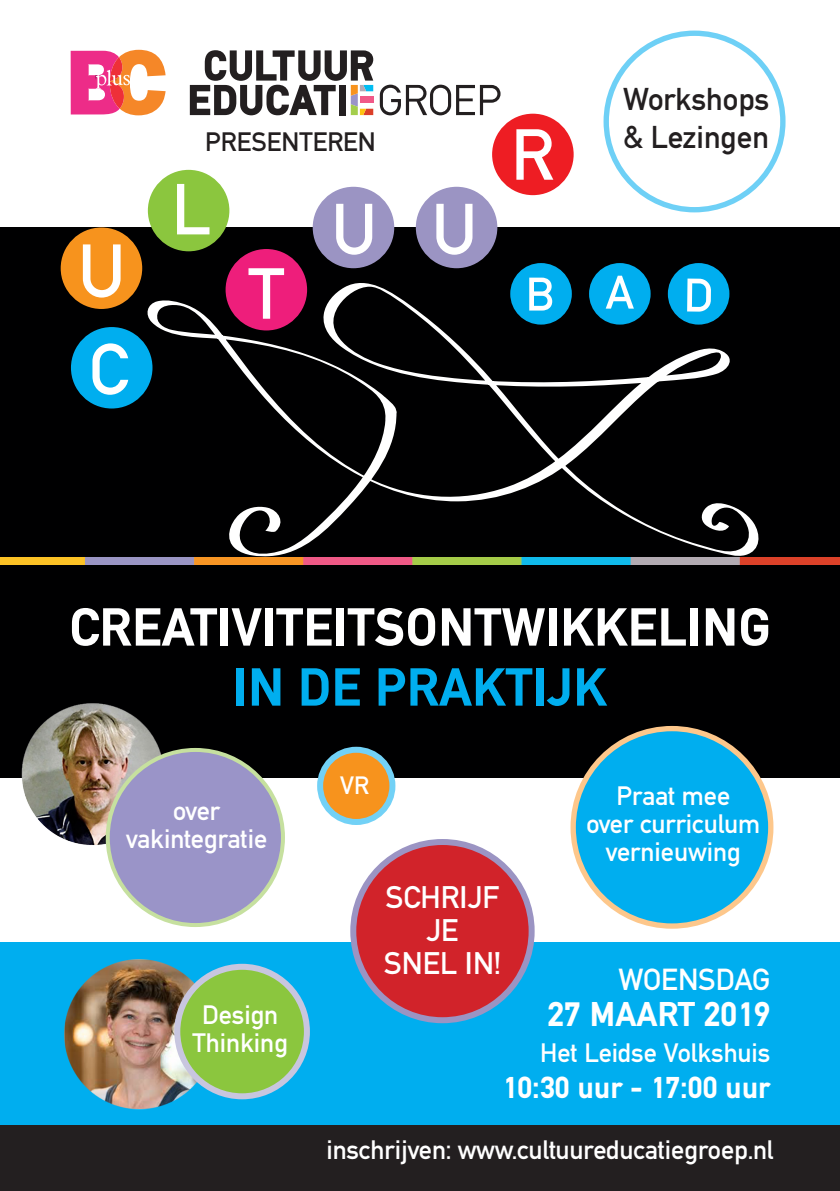
<style>
.page{position:relative;width:840px;height:1191px;background:#fff}
.page>*{position:absolute;margin:0;border:0;box-sizing:border-box;transform-origin:0 0}
.t1{font:700 56px "DIN Mittel EF";color:#fff}
.t2{font:700 56px "DIN Mittel EF";color:#00aeef}
.t3{font:700 36px "DIN Mittel EF";color:#fff}
.t4{font:33.2px "DIN Mittel EF";color:#231f20}
.t5{font:32.8px/32.8px "DIN Mittel EF";color:#fff;text-align:center}
.t6{font:700 32px "DIN Mittel EF";color:#fff}
.t7{font:32px "DIN Mittel EF";color:#fff}
.t8{font:28px "DIN Mittel EF";color:#fff}
.t9{font:28px "DIN Mittel EF";color:#231f20}
.t10{font:26.4px "DIN Mittel EF";color:#fff}
</style>
<div class="page">
<div style="left:0;top:1106px;width:839px;height:85px;background:#231f20"></div>
<div style="left:0;top:227px;width:839px;height:551px;background:#000001"></div>
<div style="left:148px;top:170px;width:81px;height:81px;background:#8bc63e;border-radius:50%"></div>
<div style="left:225px;top:249px;width:82px;height:81px;background:#ee1e7b;border-radius:50%"></div>
<div style="left:510px;top:263px;width:61px;height:61px;background:#00aeef;border-radius:50%"></div>
<div style="left:588px;top:263px;width:62px;height:61px;background:#00aeef;border-radius:50%"></div>
<div style="left:667px;top:263px;width:62px;height:61px;background:#00aeef;border-radius:50%"></div>
<div style="left:71px;top:327px;width:81px;height:81px;background:#00aeef;border-radius:50%"></div>
<svg style="left:92px;top:343px;width:36px;height:52px"></svg>
<div style="left:61px;top:227px;width:81px;height:82px;background:#f7931d;border-radius:50%"></div>
<svg style="left:83px;top:244px;width:37px;height:53px"></svg>
<svg style="left:177px;top:184px;width:32px;height:50px"></svg>
<svg style="left:248px;top:268px;width:36px;height:6px"></svg>
<div style="left:312px;top:187px;width:82px;height:81px;background:#9b94c3;border-radius:50%"></div>
<div style="left:415px;top:187px;width:82px;height:81px;background:#9b94c3;border-radius:50%"></div>
<svg style="left:336px;top:204px;width:36px;height:51px"></svg>
<svg style="left:436px;top:204px;width:36px;height:51px"></svg>
<div style="left:492px;top:114px;width:81px;height:81px;background:#ee1d23;border-radius:50%"></div>
<svg style="left:516px;top:129px;width:37px;height:51px"></svg>
<svg style="left:144px;top:274px;width:615px;height:282px"></svg>
<svg style="left:224px;top:395px;width:173px;height:162px"></svg>
<img style="left:0;top:557px;width:839px;height:7px">
<svg style="left:71px;top:50px;width:94px;height:65px"></svg>
<svg style="left:379px;top:85px;width:121px;height:30px"></svg>
<svg style="left:190px;top:50px;width:183px;height:65px"></svg>
<div style="left:573px;top:728px;width:197px;height:198px;background:#00aeef;border-radius:50%"></div>
<div style="left:570px;top:726px;width:203px;height:202px;border:5px solid #fdc78b;border-radius:50%"></div>
<div style="left:603px;top:31px;width:182px;height:181px;border:5px solid #6ed0f6;border-radius:50%"></div>
<div style="left:0;top:942px;width:839px;height:182px;background:#00aeef"></div>
<div style="left:353px;top:842px;width:178px;height:178px;background:#d1232a;border-radius:50%"></div>
<div style="left:350px;top:839px;width:184px;height:184px;border:6px solid #9b94c3;border-radius:50%"></div>
<img style="left:21px;top:703px;width:145px;height:147px">
<div style="left:108px;top:750px;width:175px;height:175px;background:#9a94c8;border-radius:50%"></div>
<div style="left:106px;top:748px;width:179px;height:179px;border:4px solid #c6e09f;border-radius:50%"></div>
<div style="left:320px;top:749px;width:72px;height:73px;background:#f7931d;border-radius:50%"></div>
<div style="left:317px;top:746px;width:78px;height:79px;border:6px solid #72d1f6;border-radius:50%"></div>
<img style="left:64px;top:959px;width:152px;height:151px">
<div style="left:177px;top:966px;width:130px;height:130px;background:#8bc63e;border-radius:50%"></div>
<div style="left:174px;top:963px;width:136px;height:136px;border:6px solid #c8c6df;border-radius:50%"></div>
<p class="t9" style="left:205px;top:125px;width:172px">PRESENTEREN</p>
<p class="t4" style="left:622px;top:80px;width:148px">Workshops</p>
<p class="t4" style="left:623px;top:118px;width:147px">&amp; Lezingen</p>
<p class="t1" style="left:69px;top:594px;width:702px">CREATIVITEITSONTWIKKELING</p>
<p class="t2" style="left:233px;top:654px;width:375px">IN DE PRAKTIJK</p>
<p class="t8" style="left:173px;top:794px;width:48px">over</p>
<p class="t8" style="left:126px;top:822px;width:143px">vakintegratie</p>
<p class="t8" style="left:202px;top:998px;width:78px">Design</p>
<p class="t8" style="left:192px;top:1026px;width:97px">Thinking</p>
<p class="t10" style="left:340px;top:770px;width:30px">VR</p>
<p class="t8" style="left:616px;top:779px;width:115px">Praat mee</p>
<p class="t8" style="left:586px;top:807px;width:175px">over curriculum</p>
<p class="t8" style="left:605px;top:835px;width:136px">vernieuwing</p>
<p class="t5" style="left:384px;top:881px;width:118px">SCHRIJF<br>JE<br>SNEL IN!</p>
<p class="t7" style="left:618px;top:961px;width:153px">WOENSDAG</p>
<p class="t3" style="left:547px;top:993px;width:224px">27 MAART 2019</p>
<p class="t8" style="left:540px;top:1036px;width:231px">Het Leidse Volkshuis</p>
<p class="t6" style="left:502px;top:1069px;width:269px">10:30 uur - 17:00 uur</p>
<p class="t8" style="left:326px;top:1133px;width:448px">inschrijven: www.cultuureducatiegroep.nl</p>
</div>
